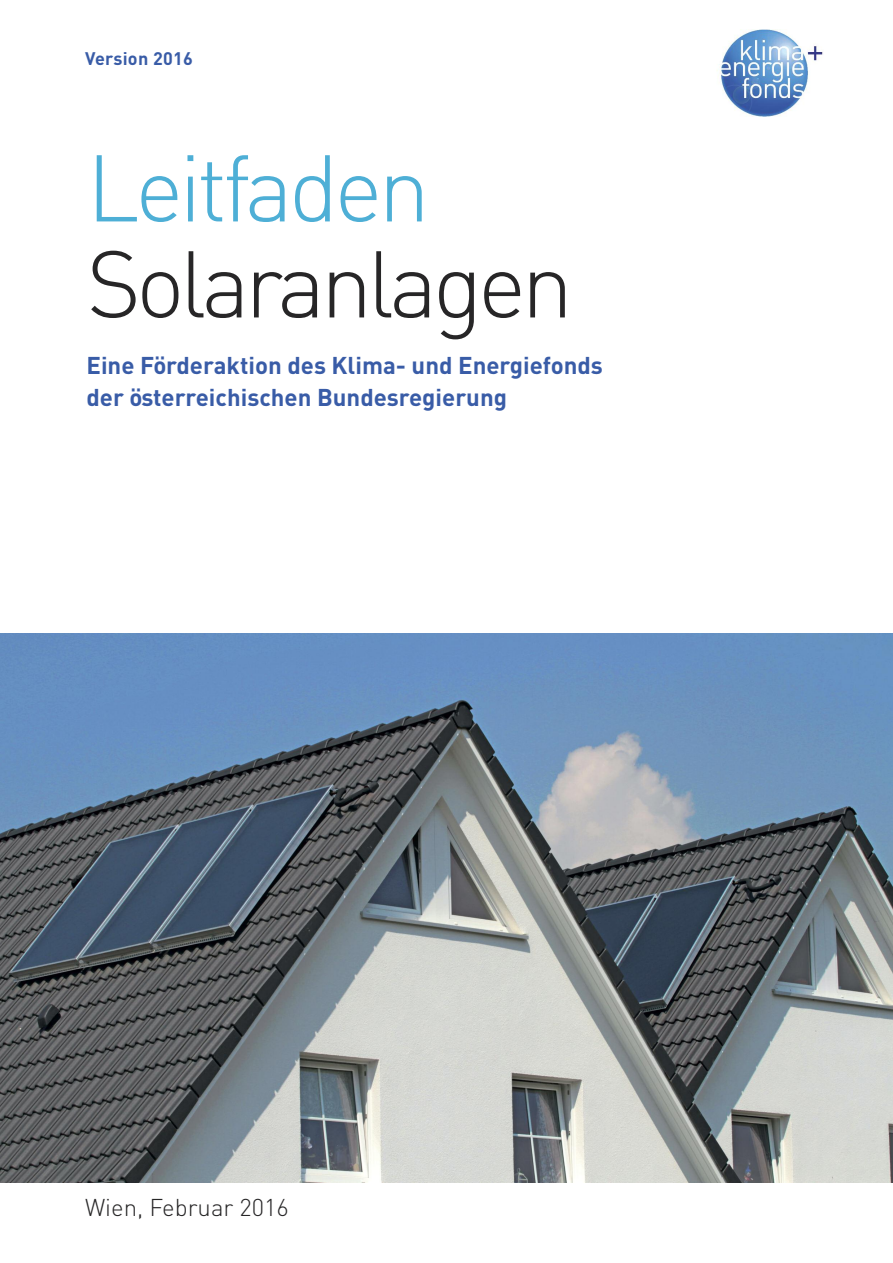
<style>
.page{position:relative;width:893px;height:1263px;background:#fff}
.page>*{position:absolute;margin:0;border:0;box-sizing:border-box;transform-origin:0 0}
.t1{font:300 93px "DIN";letter-spacing:-.055em;color:#272627}
.t2{font:300 93px "DIN";letter-spacing:-.05em;color:#4eafd6}
.t3{font:700 24px/31.5px "DIN";color:#395ca7}
.t4{font:300 24px "DIN";color:#272627}
.t5{font:700 18px "DIN";letter-spacing:.015em;color:#395ca7}
</style>
<div class="page">
<img style="left:717px;top:30px;width:106px;height:87px">
<img style="left:0;top:634px;width:893px;height:548px">
<p class="t5" style="left:85px;top:48px;width:109px">Version 2016</p>
<h1 class="t2" style="left:86px;top:135px;width:345px">Leitfaden</h1>
<h1 class="t1" style="left:86px;top:231px;width:488px">Solaranlagen</h1>
<p class="t3" style="left:86px;top:350px;width:518px">Eine Förderaktion des Klima- und Energiefonds der österreichischen Bundesregierung</p>
<p class="t4" style="left:85px;top:1194px;width:205px">Wien, Februar 2016</p>
</div>
